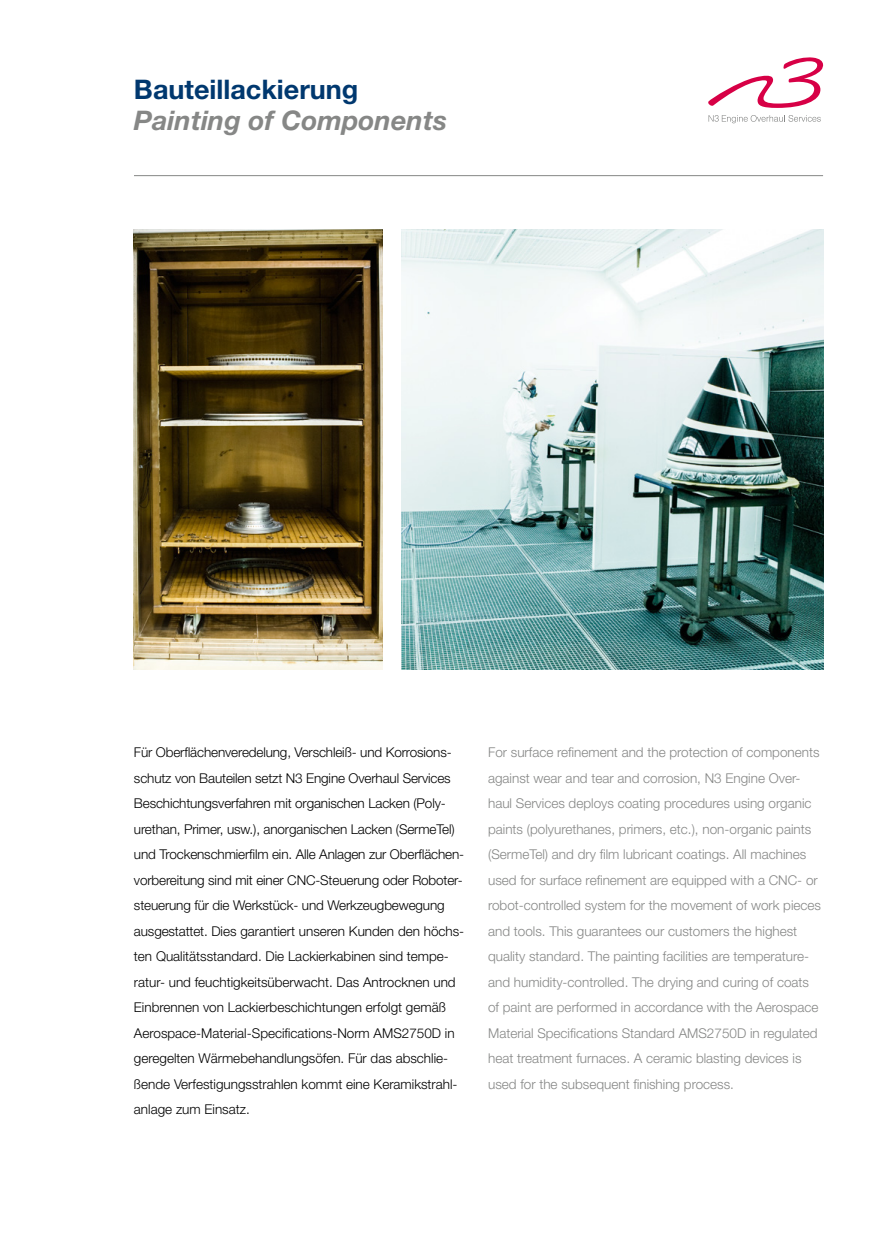
<style>
.page{position:relative;width:872px;height:1242px;background:#fff}
.page>*{position:absolute;margin:0;border:0;box-sizing:border-box;transform-origin:0 0}
.t1{font:italic 700 27px "Helvetica Neue";color:#868786}
.t2{font:700 27px "Helvetica Neue";color:#00386f}
.t3{font:300 13.5px/25.5px "Helvetica Neue";letter-spacing:-.01em;color:#000}
.t4{font:300 13.5px/25.5px "Helvetica Neue";color:#868786}
</style>
<div class="page">
<hr style="left:134px;top:175px;width:689px;height:1px;background:#868786">
<svg style="left:708px;top:57px;width:115px;height:51px"></svg>
<svg style="left:708px;top:115px;width:112px;height:8px"></svg>
<img style="left:402px;top:230px;width:421px;height:440px">
<img style="left:134px;top:230px;width:249px;height:440px">
<h1 class="t2" style="left:134px;top:73px;width:226px">Bauteillackierung</h1>
<h1 class="t1" style="left:134px;top:104px;width:315px">Painting of Components</h1>
<p class="t3" style="left:134px;top:739px;width:332px">Für Oberflächenveredelung, Verschleiß- und Korrosions&shy;schutz von Bauteilen setzt N3 Engine Overhaul Services Beschichtungsverfahren mit organischen Lacken (Poly&shy;urethan, Primer, usw.), anorganischen Lacken (SermeTel) und Trockenschmierfilm ein. Alle Anlagen zur Oberflächen&shy;vorbereitung sind mit einer CNC-Steuerung oder Roboter&shy;steuerung für die Werkstück- und Werkzeugbewegung ausgestattet. Dies garantiert unseren Kunden den höchs&shy;ten Qualitätsstandard. Die Lackierkabinen sind tempe&shy;ratur- und feuchtigkeitsüberwacht. Das Antrocknen und Einbrennen von Lackierbeschichtungen erfolgt gemäß Aerospace-Material-Specifications-Norm AMS2750D in geregelten Wärmebehandlungsöfen. Für das abschlie&shy;ßende Verfestigungsstrahlen kommt eine Keramikstrahl&shy;anlage zum Einsatz.</p>
<p class="t4" style="left:488px;top:739px;width:334px">For surface refinement and the protection of components against wear and tear and corrosion, N3 Engine Over&shy;haul Services deploys coating procedures using organic paints (polyurethanes, primers, etc.), non-organic paints (SermeTel) and dry film lubricant coatings. All machines used for surface refinement are equipped with a CNC- or robot-controlled system for the movement of work pieces and tools. This guarantees our customers the highest quality standard. The painting facilities are temperature&shy;and humidity-controlled. The drying and curing of coats of paint are performed in accordance with the Aerospace Material Specifications Standard AMS2750D in regulated heat treatment furnaces. A ceramic blasting devices is used for the subsequent finishing process.</p>
</div>
